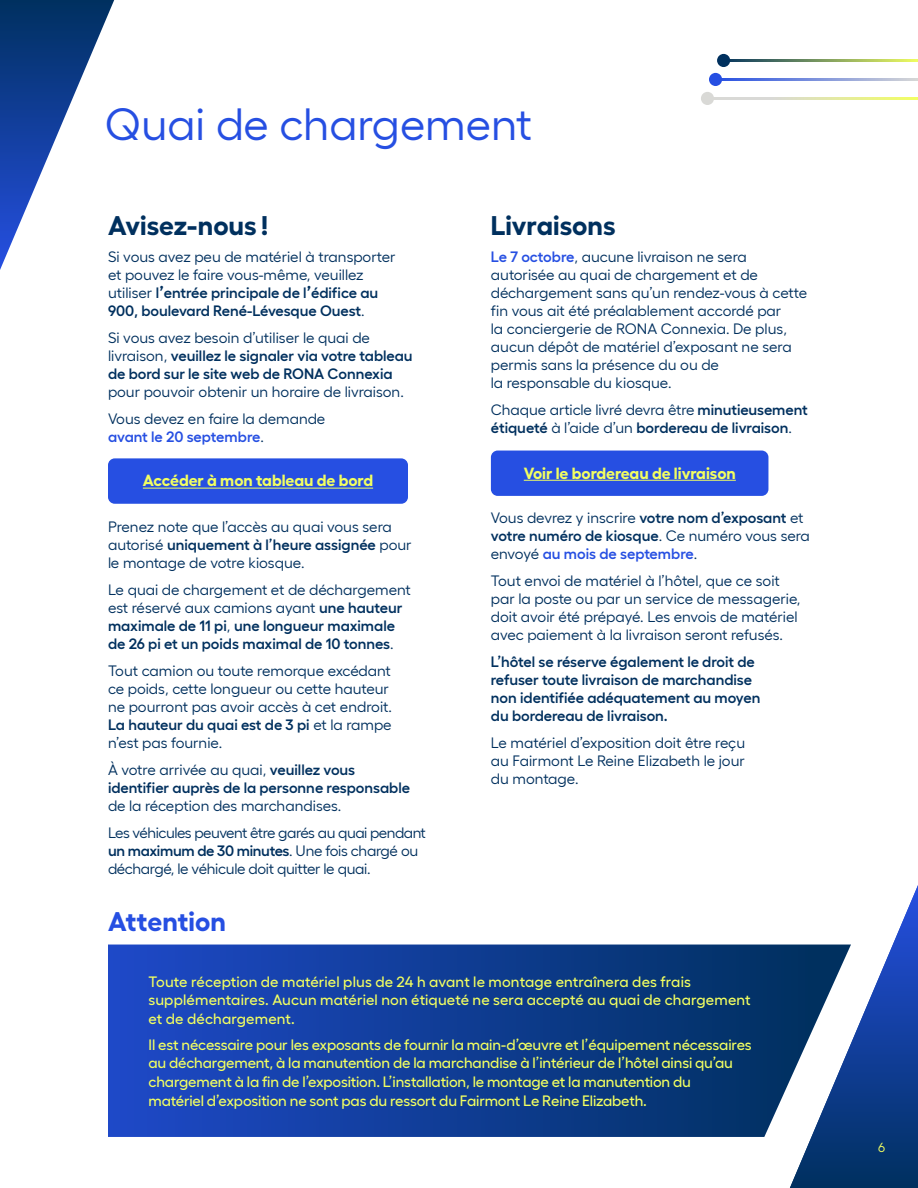
<style>
.page{position:relative;width:918px;height:1188px;background:#fff}
.page>*{position:absolute;margin:0;border:0;box-sizing:border-box;transform-origin:0 0}
.Connexia24_TITRE_N1{font:45px "Fellix";color:#264fe2}
.BodyTXT_ST_nv2_BleuF{font:700 27px "Fellix";color:#00305e}
.BodyTXT_ST_nv2_BleuF-2{font:700 27px "Fellix";color:#264fe2}
.Paragraph_Style_2{font:700 16.2px "Fellix";letter-spacing:-.005em;color:#f2ff61}
.BodyTXT_BasicPgr_Suite_10_12_5_6spa{font:15px/18px "Fellix";color:#00305e}
.BodyTXT_BasicPgr_10_12_5_3spa{font:15px/18px "Fellix";color:#00305e}
.BodyTXT_BasicPgr_Suite_10_12_5_6spa-2{font:600 15px/18px "Fellix";color:#00305e}
.BodyTXT_EXERGUE_10_12_5_Jaune{font:500 15px/18.8px "Fellix";letter-spacing:-.01em;color:#f2ff61}
.BodyTXT_EXERGUE_10_12_5_Jaune-2{font:500 15px/18.8px "Fellix";letter-spacing:.01em;color:#f2ff61}
.BodyTXT_BasicPgr_Suite_10_12_5_6spa-3{font:15px/18px "Fellix";letter-spacing:-.03em;color:#00305e}
.BodyTXT_BasicPgr_Suite_10_12_5_12spa{font:15px/18px "Fellix";color:#00305e}
.t1{font:13.2px "Fellix";color:#f2ff61}
.s1{font-weight:600}
.s2{font-weight:800}
.s3{font-weight:600;color:#264fe2}
.s4{font-weight:400}
</style>
<div class="page">
<svg style="left:790px;top:885px;width:128px;height:303px"></svg>
<svg style="left:714px;top:97px;width:204px;height:3px"></svg>
<div style="left:701px;top:92px;width:13px;height:13px;background:#d9d9d6;border-radius:50%"></div>
<svg style="left:722px;top:78px;width:196px;height:3px"></svg>
<div style="left:709px;top:73px;width:13px;height:13px;background:#264fe2;border-radius:50%"></div>
<svg style="left:730px;top:59px;width:188px;height:3px"></svg>
<div style="left:717px;top:54px;width:13px;height:13px;background:#00305e;border-radius:50%"></div>
<svg style="left:0;top:0;width:114px;height:270px"></svg>
<div style="left:108px;top:458px;width:300px;height:46px;background:#264fe2;border-radius:7px"></div>
<hr style="left:143px;top:488px;width:230px;height:1px;background:#f2ff61">
<svg style="left:108px;top:945px;width:743px;height:192px;background:#1a4598"></svg>
<div style="left:491px;top:451px;width:277px;height:45px;background:#264fe2;border-radius:7px"></div>
<hr style="left:524px;top:480px;width:212px;height:1px;background:#f2ff61">
<p class="Connexia24_TITRE_N1" style="left:105px;top:89px;width:429px">Quai de chargement</p>
<p class="BodyTXT_ST_nv2_BleuF" style="left:108px;top:204px;width:162px">Avisez-nous !</p>
<p class="BodyTXT_BasicPgr_10_12_5_3spa" style="left:108px;top:246px;width:289px">Si vous avez peu de matériel à transporter et pouvez le faire vous-même, veuillez utiliser <span class="s1">l</span><span class="s2">’</span><span class="s1">entrée principale de l</span><span class="s2">’</span><span class="s1">édifice au 900, boulevard René-Lévesque Ouest</span>.</p>
<p class="BodyTXT_BasicPgr_Suite_10_12_5_6spa" style="left:108px;top:327px;width:306px">Si vous avez besoin d’utiliser le quai de livraison, <span class="s1">veuillez le signaler via votre tableau de bord sur le site web de RONA Connexia </span>pour pouvoir obtenir un horaire de livraison.</p>
<p class="BodyTXT_BasicPgr_Suite_10_12_5_6spa" style="left:108px;top:408px;width:219px">Vous devez en faire la demande <span class="s3">avant le 20 septembre</span>.</p>
<p class="Paragraph_Style_2" style="left:143px;top:468px;width:232px">Accéder à mon tableau de bord</p>
<p class="BodyTXT_BasicPgr_Suite_10_12_5_12spa" style="left:108px;top:516px;width:305px">Prenez note que l’accès au quai vous sera autorisé <span class="s1">uniquement à l’heure assignée</span> pour le montage de votre kiosque.</p>
<p class="BodyTXT_BasicPgr_Suite_10_12_5_6spa-2" style="left:108px;top:579px;width:304px"><span class="s4">Le quai de chargement et de déchargement est réservé aux camions ayant</span> une hauteur maximale de 11 pi<span class="s4">,</span> une longueur maximale de 26 pi et un poids maximal de 10 tonnes<span class="s4">.</span></p>
<p class="BodyTXT_BasicPgr_Suite_10_12_5_6spa" style="left:108px;top:660px;width:286px">Tout camion ou toute remorque excédant ce poids, cette longueur ou cette hauteur ne pourront pas avoir accès à cet endroit.<br><span class="s1">La hauteur du quai est de 3 pi</span> et la rampe n’est pas fournie.</p>
<p class="BodyTXT_BasicPgr_Suite_10_12_5_6spa-2" style="left:108px;top:759px;width:304px"><span class="s4">À votre arrivée au quai,</span> veuillez vous identifier auprès de la personne responsable <span class="s4">de la réception des marchandises.</span></p>
<p class="BodyTXT_BasicPgr_Suite_10_12_5_6spa-3" style="left:108px;top:822px;width:319px">Les véhicules peuvent être garés au quai pendant <span class="s1">un maximum de 30 minutes</span>. Une fois chargé ou déchargé, le véhicule doit quitter le quai.</p>
<p class="BodyTXT_ST_nv2_BleuF-2" style="left:108px;top:900px;width:120px">Attention</p>
<p class="BodyTXT_ST_nv2_BleuF" style="left:491px;top:204px;width:126px">Livraisons</p>
<p class="BodyTXT_BasicPgr_10_12_5_3spa" style="left:491px;top:246px;width:318px"><span class="s3">Le 7 octobre</span>, aucune livraison ne sera autorisée au quai de chargement et de déchargement sans qu’un rendez-vous à cette fin vous ait été préalablement accordé par<br>la conciergerie de RONA Connexia. De plus, aucun dépôt de matériel d’exposant ne sera permis sans la présence du ou de<br>la responsable du kiosque.</p>
<p class="BodyTXT_BasicPgr_Suite_10_12_5_6spa-2" style="left:491px;top:399px;width:318px"><span class="s4">Chaque article livré devra être</span> minutieusement étiqueté <span class="s4">à l’aide d’un</span> bordereau de livraison<span class="s4">.</span></p>
<p class="Paragraph_Style_2" style="left:524px;top:460px;width:214px">Voir le bordereau de livraison</p>
<p class="BodyTXT_BasicPgr_10_12_5_3spa" style="left:491px;top:507px;width:321px">Vous devrez y inscrire <span class="s1">votre nom d’exposant</span> et <span class="s1">votre numéro de kiosque</span>. Ce numéro vous sera envoyé <span class="s3">au mois de septembre</span>.</p>
<p class="BodyTXT_BasicPgr_Suite_10_12_5_6spa" style="left:491px;top:570px;width:311px">Tout envoi de matériel à l’hôtel, que ce soit par la poste ou par un service de messagerie, doit avoir été prépayé. Les envois de matériel avec paiement à la livraison seront refusés.</p>
<p class="BodyTXT_BasicPgr_Suite_10_12_5_6spa-2" style="left:491px;top:651px;width:271px">L’hôtel se réserve également le droit de refuser toute livraison de marchandise non identifiée adéquatement au moyen du bordereau de livraison.</p>
<p class="BodyTXT_BasicPgr_Suite_10_12_5_6spa" style="left:491px;top:732px;width:256px;text-align:justify">Le matériel d’exposition doit être reçu au Fairmont Le Reine Elizabeth le jour du montage.</p>
<p class="BodyTXT_EXERGUE_10_12_5_Jaune-2" style="left:148px;top:971px;width:604px">Toute réception de matériel plus de 24 h avant le montage entraînera des frais supplémentaires. Aucun matériel non étiqueté ne sera accepté au quai de chargement et de déchargement.</p>
<p class="BodyTXT_EXERGUE_10_12_5_Jaune" style="left:148px;top:1034px;width:605px">Il est nécessaire pour les exposants de fournir la main-d’œuvre et l’équipement nécessaires au déchargement, à la manutention de la marchandise à l’intérieur de l’hôtel ainsi qu’au chargement à la fin de l’exposition. L’installation, le montage et la manutention du<br>matériel d’exposition ne sont pas du ressort du Fairmont Le Reine Elizabeth.</p>
<p class="t1" style="left:878px;top:1138px;width:8px">6</p>
</div>
